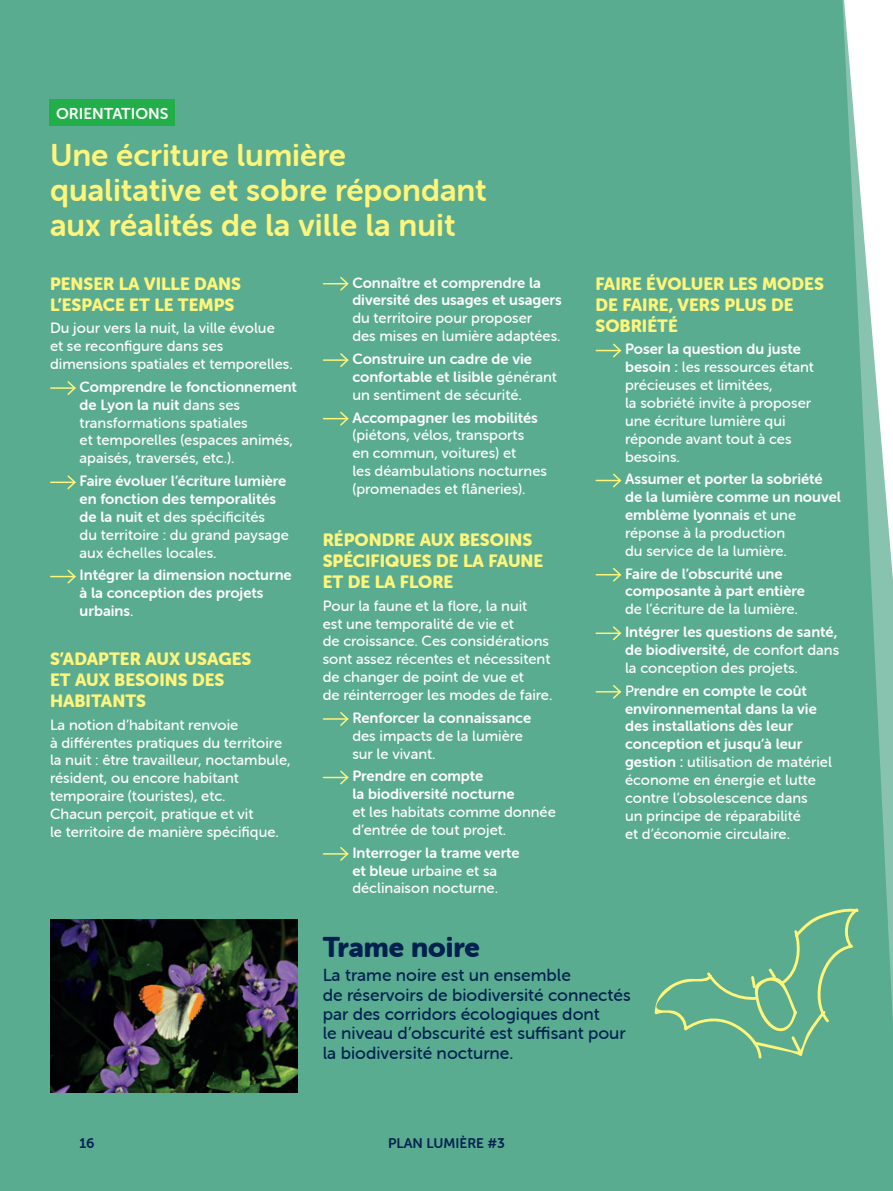
<style>
.page{position:relative;width:893px;height:1191px;background:#5aac91}
.page>*{position:absolute;margin:0;border:0;box-sizing:border-box;transform-origin:0 0}
.t1{font:31.5px/35px "Museo Sans Rounded 700";color:#fff57a}
.t2{font:28px "Museo Sans Rounded 900";color:#00214f}
.t3{font:17.5px/21px "Museo Sans Rounded 900";color:#fff57a}
.t4{font:17.5px/19.2px "Museo Sans Rounded 500";color:#00214f}
.t5{font:15.75px "Museo Sans Rounded 700";color:#fff}
.t6{font:14.88px/17.8px "Museo Sans Rounded 500";color:#fff}
.t7{font:14.88px/17.8px "Museo Sans Rounded 700";color:#fff}
.t8{font:14px "Museo Sans Rounded 700";color:#00214f}
.s1{font-family:"Museo Sans Rounded 500"}
.s2{font-family:"Museo Sans Rounded 700"}
</style>
<div class="page">
<svg style="left:844px;top:0;width:8px;height:188px"></svg>
<svg style="left:852px;top:0;width:41px;height:1021px"></svg>
<hr style="left:51px;top:387px;width:24px;height:2px;background:#fff57a">
<svg style="left:66px;top:381px;width:10px;height:14px"></svg>
<hr style="left:51px;top:481px;width:24px;height:2px;background:#fff57a">
<svg style="left:66px;top:475px;width:10px;height:15px"></svg>
<svg style="left:51px;top:569px;width:25px;height:15px"></svg>
<svg style="left:323px;top:277px;width:26px;height:14px"></svg>
<hr style="left:323px;top:359px;width:25px;height:2px;background:#fff57a">
<svg style="left:339px;top:353px;width:10px;height:14px"></svg>
<svg style="left:323px;top:411px;width:26px;height:15px"></svg>
<svg style="left:323px;top:712px;width:26px;height:14px"></svg>
<hr style="left:323px;top:776px;width:25px;height:2px;background:#fff57a">
<svg style="left:339px;top:770px;width:10px;height:15px"></svg>
<svg style="left:323px;top:847px;width:26px;height:14px"></svg>
<svg style="left:596px;top:343px;width:26px;height:15px"></svg>
<svg style="left:596px;top:473px;width:26px;height:15px"></svg>
<svg style="left:596px;top:568px;width:26px;height:14px"></svg>
<hr style="left:596px;top:632px;width:24px;height:2px;background:#fff57a">
<svg style="left:611px;top:626px;width:11px;height:15px"></svg>
<svg style="left:596px;top:685px;width:26px;height:14px"></svg>
<div style="left:50px;top:99px;width:125px;height:26px;background:#22af4a"></div>
<svg style="left:654px;top:907px;width:205px;height:152px"></svg>
<img style="left:50px;top:919px;width:248px;height:173px">
<p class="t5" style="left:56px;top:105px;width:114px">ORIENTATIONS</p>
<h1 class="t1" style="left:50px;top:138px;width:438px">Une écriture lumière qualitative et sobre répondant aux réalités de la ville la nuit</h1>
<p class="t3" style="left:50px;top:273px;width:192px">PENSER LA VILLE DANS<br>L’ESPACE ET LE TEMPS</p>
<p class="t6" style="left:50px;top:319px;width:244px">Du jour vers la nuit, la ville évolue<br>et se reconfigure dans ses dimensions spatiales et temporelles.</p>
<p class="t7" style="left:80px;top:378px;width:219px">Comprendre le fonctionnement de Lyon la nuit <span class="s1">dans ses</span></p>
<p class="t6" style="left:80px;top:414px;width:215px">transformations spatiales<br>et temporelles (espaces animés, apaisés, traversés, etc.).</p>
<p class="t7" style="left:80px;top:472px;width:208px">Faire évoluer l’écriture lumière en fonction des temporalités</p>
<p class="t6" style="left:80px;top:508px;width:211px"><span class="s2">de la nuit</span> et des spécificités<br>du territoire : du grand paysage aux échelles locales.</p>
<p class="t7" style="left:80px;top:566px;width:214px">Intégrer la dimension nocturne à la conception des projets urbains<span class="s1">.</span></p>
<p class="t3" style="left:50px;top:648px;width:203px">S’ADAPTER AUX USAGES<br>ET AUX BESOINS DES<br>HABITANTS</p>
<p class="t6" style="left:50px;top:716px;width:242px">La notion d’habitant renvoie<br>à différentes pratiques du territoire la nuit : être travailleur, noctambule, résident, ou encore habitant temporaire (touristes), etc.<br>Chacun perçoit, pratique et vit<br>le territoire de manière spécifique.</p>
<p class="t7" style="left:352px;top:273px;width:211px">Connaître et comprendre la diversité des usages et usagers</p>
<p class="t6" style="left:352px;top:309px;width:210px">du territoire pour proposer<br>des mises en lumière adaptées.</p>
<p class="t7" style="left:352px;top:350px;width:206px">Construire un cadre de vie confortable et lisible <span class="s1">générant</span></p>
<p class="t6" style="left:352px;top:386px;width:171px">un sentiment de sécurité.</p>
<p class="t7" style="left:352px;top:408px;width:187px">Accompagner les mobilités</p>
<p class="t6" style="left:352px;top:426px;width:196px">(piétons, vélos, transports<br>en commun, voitures) et<br>les déambulations nocturnes (promenades et flâneries).</p>
<p class="t3" style="left:323px;top:529px;width:222px">RÉPONDRE AUX BESOINS<br>SPÉCIFIQUES DE LA FAUNE<br>ET DE LA FLORE</p>
<p class="t6" style="left:323px;top:597px;width:231px">Pour la faune et la flore, la nuit<br>est une temporalité de vie et<br>de croissance. Ces considérations sont assez récentes et nécessitent de changer de point de vue et<br>de réinterroger les modes de faire.</p>
<p class="t7" style="left:352px;top:709px;width:180px">Renforcer la connaissance</p>
<p class="t6" style="left:352px;top:726px;width:172px">des impacts de la lumière sur le vivant.</p>
<p class="t7" style="left:352px;top:767px;width:164px">Prendre en compte<br>la biodiversité nocturne</p>
<p class="t6" style="left:352px;top:803px;width:205px">et les habitats comme donnée d’entrée de tout projet.</p>
<p class="t7" style="left:352px;top:843px;width:169px">Interroger la trame verte</p>
<p class="t6" style="left:352px;top:861px;width:147px"><span class="s2">et bleue</span> urbaine et sa déclinaison nocturne.</p>
<p class="t3" style="left:595px;top:273px;width:230px">FAIRE ÉVOLUER LES MODES<br>DE FAIRE, VERS PLUS DE<br>SOBRIÉTÉ</p>
<p class="t7" style="left:625px;top:340px;width:177px">Poser la question du juste</p>
<p class="t6" style="left:625px;top:358px;width:190px"><span class="s2">besoin :</span> les ressources étant précieuses et limitées,<br>la sobriété invite à proposer une écriture lumière qui réponde avant tout à ces besoins.</p>
<p class="t7" style="left:625px;top:470px;width:217px">Assumer et porter la sobriété de la lumière comme un nouvel emblème lyonnais <span class="s1">et une</span></p>
<p class="t6" style="left:625px;top:524px;width:163px">réponse à la production du service de la lumière.</p>
<p class="t7" style="left:625px;top:564px;width:181px">Faire de l’obscurité une composante à part entière</p>
<p class="t6" style="left:625px;top:600px;width:174px">de l’écriture de la lumière.</p>
<p class="t7" style="left:625px;top:623px;width:216px">Intégrer les questions de santé, de biodiversité, <span class="s1">de confort dans</span></p>
<p class="t6" style="left:625px;top:659px;width:174px">la conception des projets.</p>
<p class="t7" style="left:625px;top:681px;width:193px"><span class="s1">P</span>rendre en compte le coût environnemental dans la vie des installations dès leur conception et jusqu’à leur</p>
<p class="t6" style="left:625px;top:753px;width:208px"><span class="s2">gestion :</span> utilisation de matériel économe en énergie et lutte contre l’obsolescence dans<br>un principe de réparabilité<br>et d’économie circulaire.</p>
<h2 class="t2" style="left:323px;top:931px;width:159px">Trame noire</h2>
<p class="t4" style="left:323px;top:966px;width:309px">La trame noire est un ensemble<br>de réservoirs de biodiversité connectés par des corridors écologiques dont<br>le niveau d’obscurité est suffisant pour la biodiversité nocturne.</p>
<p class="t8" style="left:79px;top:1135px;width:17px">16</p>
<p class="t8" style="left:388px;top:1135px;width:118px">PLAN LUMIÈRE #3</p>
</div>
